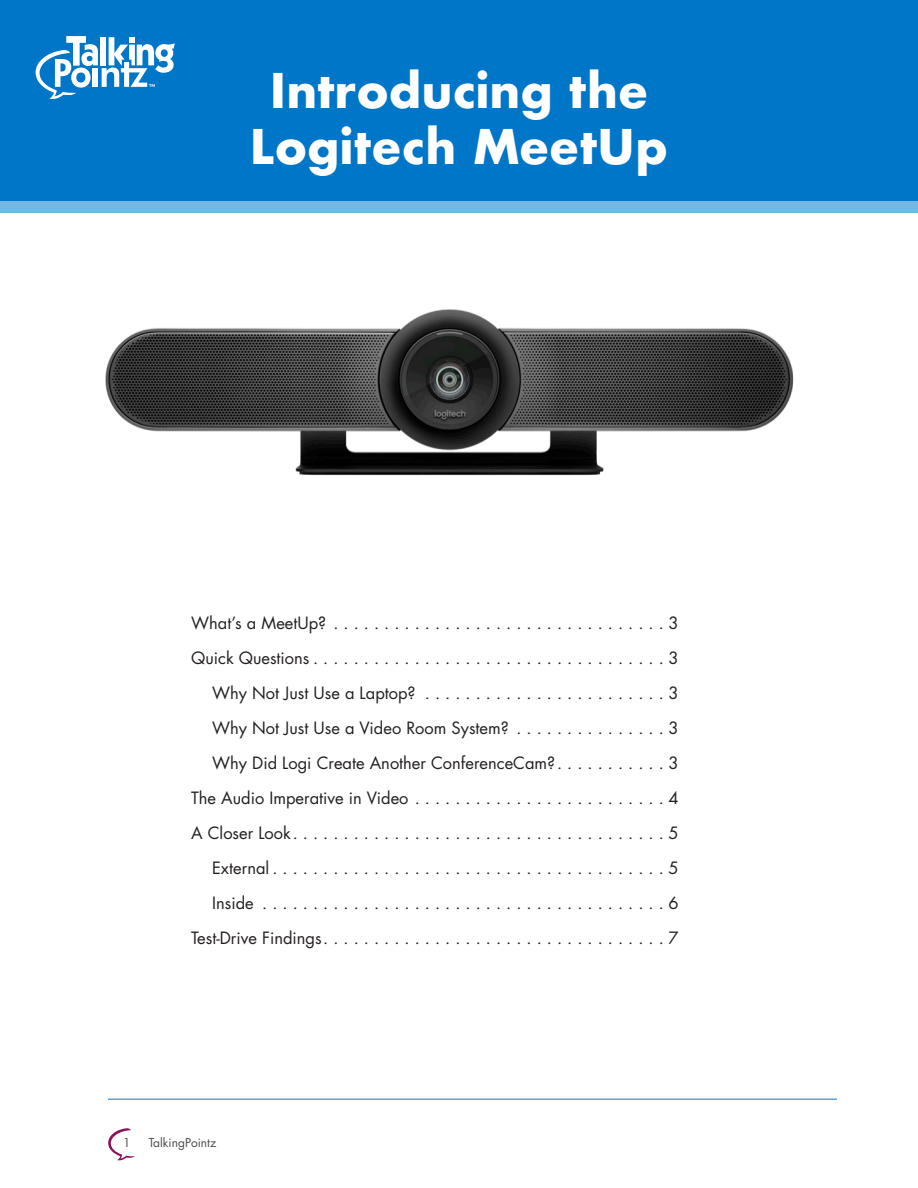
<style>
.page{position:relative;width:918px;height:1188px;background:#fff}
.page>*{position:absolute;margin:0;border:0;box-sizing:border-box;transform-origin:0 0}
.Subhead{font:700 46.5px/55.8px "Futura";color:#fff;text-align:center}
.Copyheads{font:16.5px "Futura";color:#231f20}
.t1{font:12px "Futura";color:#4b4c4d}
</style>
<div class="page">
<div style="left:0;top:0;width:918px;height:212px;background:#0076c8"></div>
<svg style="left:36px;top:36px;width:139px;height:63px"></svg>
<hr style="left:108px;top:1099px;width:729px;height:1px;background:#0076c8">
<svg style="left:108px;top:1128px;width:27px;height:33px"></svg>
<div style="left:0;top:201px;width:918px;height:11px;background:#73b8e5"></div>
<img style="left:105px;top:309px;width:689px;height:167px">
<p class="Subhead" style="left:250px;top:62px;width:420px">Introducing the<br>Logitech MeetUp</p>
<p class="Copyheads" style="left:191px;top:611px;width:489px">What’s a MeetUp? . . . . . . . . . . . . . . . . . . . . . . . . . . . . . . . . 3</p>
<p class="Copyheads" style="left:191px;top:646px;width:489px">Quick Questions . . . . . . . . . . . . . . . . . . . . . . . . . . . . . . . . . . 3</p>
<p class="Copyheads" style="left:212px;top:681px;width:468px">Why Not Just Use a Laptop? . . . . . . . . . . . . . . . . . . . . . . . 3</p>
<p class="Copyheads" style="left:212px;top:716px;width:468px">Why Not Just Use a Video Room System? . . . . . . . . . . . . . . 3</p>
<p class="Copyheads" style="left:212px;top:751px;width:468px">Why Did Logi Create Another ConferenceCam? . . . . . . . . . . 3</p>
<p class="Copyheads" style="left:191px;top:787px;width:489px">The Audio Imperative in Video . . . . . . . . . . . . . . . . . . . . . . . . 4</p>
<p class="Copyheads" style="left:191px;top:822px;width:489px">A Closer Look . . . . . . . . . . . . . . . . . . . . . . . . . . . . . . . . . . . . 5</p>
<p class="Copyheads" style="left:212px;top:857px;width:468px">External . . . . . . . . . . . . . . . . . . . . . . . . . . . . . . . . . . . . . . 5</p>
<p class="Copyheads" style="left:212px;top:892px;width:468px">Inside . . . . . . . . . . . . . . . . . . . . . . . . . . . . . . . . . . . . . . . 6</p>
<p class="Copyheads" style="left:191px;top:927px;width:489px">Test-Drive Findings . . . . . . . . . . . . . . . . . . . . . . . . . . . . . . . . . 7</p>
<p class="t1" style="left:123px;top:1135px;width:9px">1</p>
<p class="t1" style="left:149px;top:1135px;width:69px">TalkingPointz</p>
</div>
